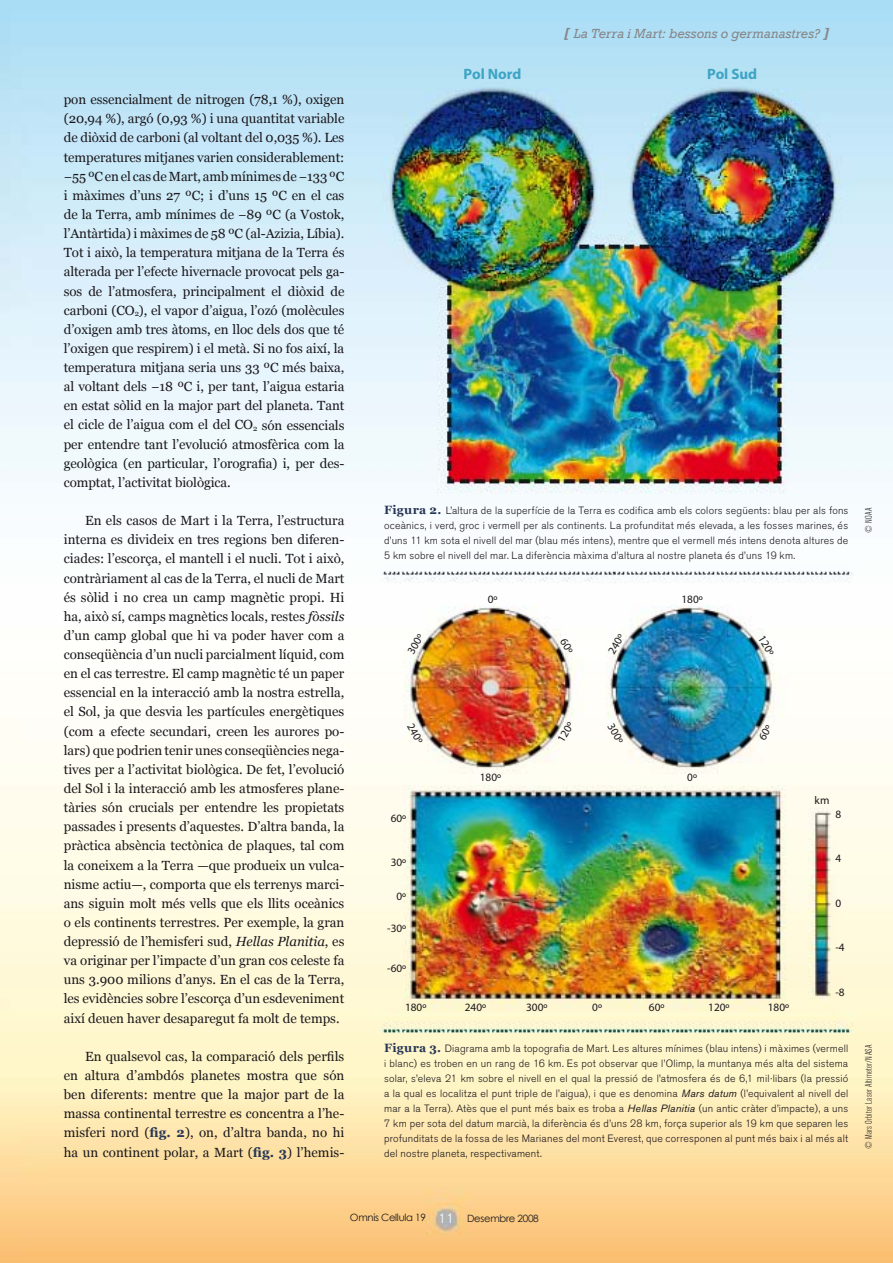
<style>
.page{position:relative;width:893px;height:1263px;background:#fff}
.page>*{position:absolute;margin:0;border:0;box-sizing:border-box;transform-origin:0 0}
.t1{font:700 15px "Myriad Pro";color:#3da3c4}
.t2{font:italic 13.5px "Rockwell";letter-spacing:.005em;color:#87888a}
.t3{font:13.35px/19.2px "Georgia";color:#1a171b;text-align:justify}
.t4{font:11.25px "Myriad Pro";color:#1a171b}
.t5{font:300 10.5px/15px "Akzidenz Grotesk BE";letter-spacing:.02em;color:#1a171b;text-align:justify}
.t6{font:10.05px "Century Gothic";letter-spacing:-.03em;color:#1a171b}
.t7{font:300 condensed 9.3px "Akzidenz Grotesk BE";letter-spacing:.03em;color:#1a171b}
.s1{font-style:italic}
.s2{font-weight:700;color:#283756}
.s3{font-weight:700}
.s4{font-family:"Georgia";font-weight:700;font-size:12px;color:#283756}
.s5{font-weight:400;font-style:italic}
.s6{font-family:"Akzidenz Grotesk BE";font-weight:300;font-size:13.5px;color:#fff}
</style>
<div class="page">
<img style="left:0;top:0;width:893px;height:1263px">
<img style="left:392px;top:89px;width:444px;height:404px">
<img style="left:409px;top:600px;width:382px;height:398px">
<svg style="left:560px;top:637px;width:13px;height:16px"></svg>
<svg style="left:758px;top:724px;width:12px;height:16px"></svg>
<p class="t3" style="left:64px;top:90px;width:282px">pon essencialment de nitrogen (78,1 %), oxigen (20,94 %), argó (0,93 %) i una quantitat variable de diòxid de carboni (al voltant del 0,035 %). Les temperatures mitjanes varien considerablement: −55 ºC en el cas de Mart, amb mínimes de −133 ºC i màximes d’uns 27 ºC; i d’uns 15 ºC en el cas de la Terra, amb mínimes de −89 ºC (a Vostok, l’Antàrtida) i màximes de 58 ºC (al-Azizia, Líbia).<br>Tot i això, la temperatura mitjana de la Terra és alterada per l’efecte hivernacle provocat pels ga&shy;sos de l’atmosfera, principalment el diòxid de carboni (CO<sub>2</sub>), el vapor d’aigua, l’ozó (molècules d’oxigen amb tres àtoms, en lloc dels dos que té l’oxigen que respirem) i el metà. Si no fos així, la temperatura mitjana seria uns 33 ºC més baixa, al voltant dels −18 ºC i, per tant, l’aigua estaria en estat sòlid en la major part del planeta. Tant el cicle de l’aigua com el del CO<sub>2</sub> són essencials per entendre tant l’evolució atmosfèrica com la geològica (en particular, l’orografia) i, per des&shy;comptat, l’activitat biològica.</p>
<p class="t3" style="left:64px;top:511px;width:282px;text-indent:21px">En els casos de Mart i la Terra, l’estructura interna es divideix en tres regions ben diferen&shy;ciades: l’escorça, el mantell i el nucli. Tot i això, contràriament al cas de la Terra, el nucli de Mart és sòlid i no crea un camp magnètic propi. Hi ha, això sí, camps magnètics locals, restes <span class="s1">fòssils </span>d’un camp global que hi va poder haver com a conseqüència d’un nucli parcialment líquid, com en el cas terrestre. El camp magnètic té un paper essencial en la interacció amb la nostra estrella, el Sol, ja que desvia les partícules energètiques (com a efecte secundari, creen les aurores po&shy;lars) que podrien tenir unes conseqüències nega&shy;tives per a l’activitat biològica. De fet, l’evolució del Sol i la interacció amb les atmosferes plane&shy;tàries són crucials per entendre les propietats passades i presents d’aquestes. D’altra banda, la pràctica absència tectònica de plaques, tal com la coneixem a la Terra —que produeix un vulca&shy;nisme actiu—, comporta que els terrenys marci&shy;ans siguin molt més vells que els llits oceànics o els continents terrestres. Per exemple, la gran depressió de l’hemisferi sud, <span class="s1">Hellas Planitia</span>, es va originar per l’impacte d’un gran cos celeste fa uns 3.900 milions d’anys. En el cas de la Terra, les evidències sobre l’escorça d’un esdeveniment així deuen haver desaparegut fa molt de temps.</p>
<p class="t3" style="left:64px;top:1047px;width:282px;text-indent:21px">En qualsevol cas, la comparació dels perfils en altura d’ambdós planetes mostra que són ben diferents: mentre que la major part de la massa continental terrestre es concentra a l’he&shy;misferi nord (<span class="s2">fig. 2</span>), on, d’altra banda, no hi ha un continent polar, a Mart (<span class="s2">fig. 3</span>) l’hemis-</p>
<p class="t2" style="left:564px;top:26px;width:267px"><span class="s3">[</span> La Terra i Mart: bessons o germanastres? <span class="s3">]</span></p>
<p class="t1" style="left:464px;top:64px;width:59px">Pol Nord</p>
<p class="t1" style="left:707px;top:64px;width:51px">Pol Sud</p>
<p class="t5" style="left:384px;top:503px;width:466px"><span class="s4">Figura 2.</span> L’altura de la superfície de la Terra es codifica amb els colors següents: blau per als fons oceànics, i verd, groc i vermell per als continents. La profunditat més elevada, a les fosses marines, és d’uns 11 km sota el nivell del mar (blau més intens), mentre que el vermell més intens denota altures de 5 km sobre el nivell del mar. La diferència màxima d’altura al nostre planeta és d’uns 19 km.</p>
<p class="t4" style="left:488px;top:592px;width:11px">0º</p>
<p class="t4" style="left:681px;top:592px;width:23px">180º</p>
<p class="t4" style="left:404px;top:649px;width:23px;rotate:-60deg">300º</p>
<p class="t4" style="left:605px;top:649px;width:23px;rotate:-60deg">240º</p>
<p class="t4" style="left:767px;top:633px;width:23px;rotate:60deg">120º</p>
<p class="t7" style="left:863px;top:533px;width:27px;rotate:-90deg">© NOAA</p>
<p class="t4" style="left:554px;top:738px;width:23px;rotate:-60deg">120º</p>
<p class="t4" style="left:416px;top:720px;width:23px;rotate:60deg">240º</p>
<p class="t4" style="left:617px;top:720px;width:23px;rotate:60deg">300º</p>
<p class="t4" style="left:391px;top:812px;width:17px">60º</p>
<p class="t4" style="left:391px;top:855px;width:17px">30º</p>
<p class="t4" style="left:396px;top:889px;width:11px">0º</p>
<p class="t4" style="left:387px;top:921px;width:20px">-30º</p>
<p class="t4" style="left:387px;top:961px;width:20px">-60º</p>
<p class="t4" style="left:405px;top:1000px;width:23px">180º</p>
<p class="t4" style="left:480px;top:770px;width:23px">180º</p>
<p class="t4" style="left:687px;top:770px;width:11px">0º</p>
<p class="t4" style="left:465px;top:1000px;width:23px">240º</p>
<p class="t4" style="left:526px;top:1000px;width:23px">300º</p>
<p class="t4" style="left:592px;top:1000px;width:11px">0º</p>
<p class="t4" style="left:649px;top:1000px;width:17px">60º</p>
<p class="t4" style="left:708px;top:1000px;width:23px">120º</p>
<p class="t4" style="left:768px;top:1000px;width:23px">180º</p>
<p class="t4" style="left:814px;top:793px;width:16px">km</p>
<p class="t4" style="left:835px;top:807px;width:7px">8</p>
<p class="t4" style="left:835px;top:851px;width:7px">4</p>
<p class="t4" style="left:835px;top:897px;width:7px">0</p>
<p class="t4" style="left:835px;top:941px;width:11px">-4</p>
<p class="t4" style="left:835px;top:985px;width:11px">-8</p>
<p class="t5" style="left:384px;top:1041px;width:466px"><span class="s4">Figura 3.</span> Diagrama amb la topografia de Mart. Les altures mínimes (blau intens) i màximes (vermell i blanc) es troben en un rang de 16 km. Es pot observar que l’Olimp, la muntanya més alta del sistema solar, s’eleva 21 km sobre el nivell en el qual la pressió de l’atmosfera és de 6,1 mil·libars (la pressió a la qual es localitza el punt triple de l’aigua), i que es denomina <span class="s5">Mars datum</span> (l’equivalent al nivell del mar a la Terra). Atès que el punt més baix es troba a <span class="s5">Hellas Planitia</span> (un antic cràter d’impacte), a uns 7 km per sota del datum marcià, la diferència és d’uns 28 km, força superior als 19 km que separen les profunditats de la fossa de les Marianes del mont Everest, que corresponen al punt més baix i al més alt del nostre planeta, respectivament.</p>
<p class="t7" style="left:863px;top:1149px;width:106px;rotate:-90deg">© Mars Orbiter Laser Altimeter/NASA</p>
<p class="t6" style="left:350px;top:1210px;width:190px">Omnis Cellula 19 <span class="s6">11</span> Desembre 2008</p>
</div>
